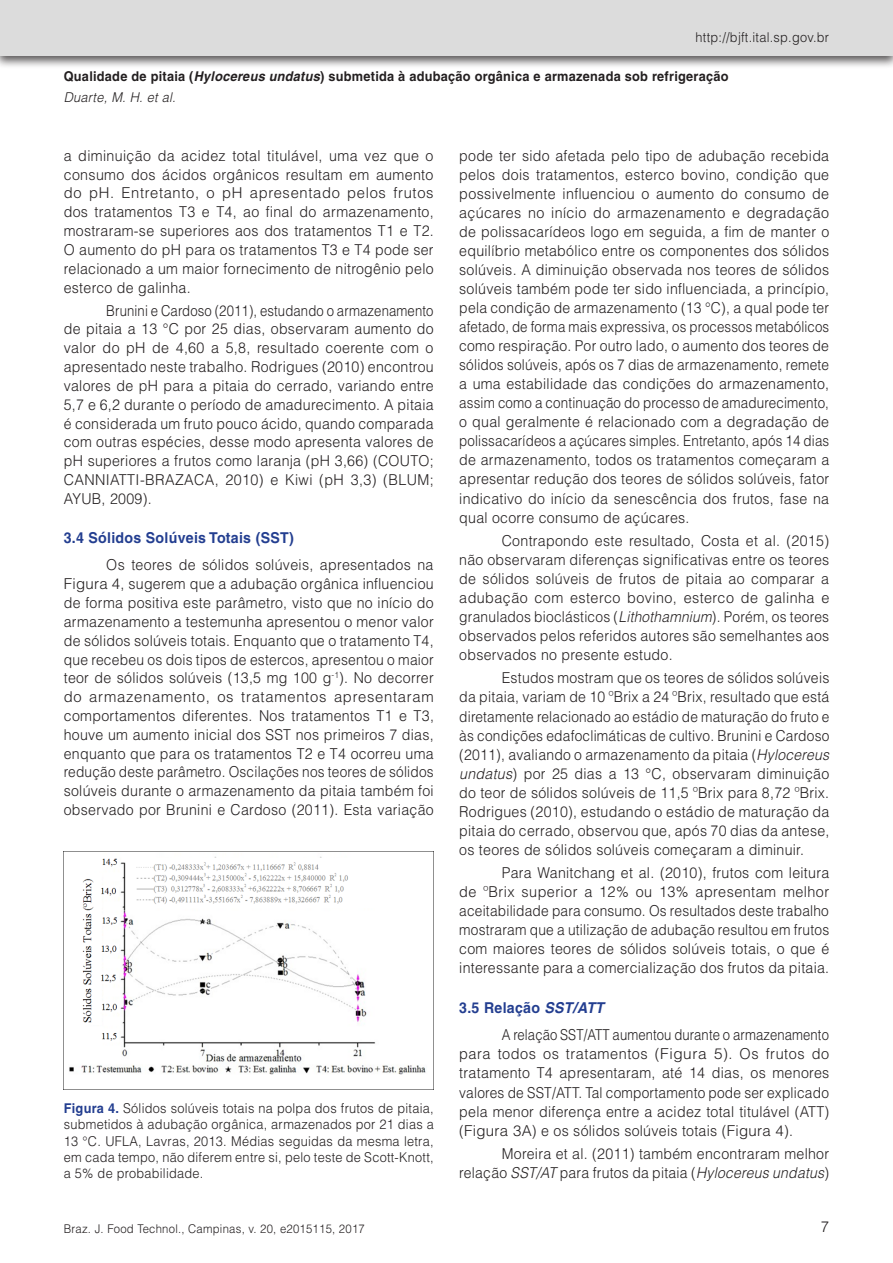
<style>
.page{position:relative;width:893px;height:1263px;background:#fff}
.page>*{position:absolute;margin:0;border:0;box-sizing:border-box;transform-origin:0 0}
.Paragraph{font:300 15px/19px "Helvetica";letter-spacing:.02em;color:#231f20;text-align:justify;scale:.94 1}
.Paragraph-2{font:300 15px/18.8px "Helvetica";letter-spacing:.02em;color:#231f20;text-align:justify;scale:.95 1}
.Paragraph-3{font:300 15px/18.8px "Helvetica";letter-spacing:.02em;color:#231f20;text-align:justify;scale:.88 1}
.Paragraph-4{font:300 15px/19px "Helvetica";letter-spacing:.02em;color:#231f20;text-align:justify;scale:.87 1}
.Heading2{font:700 15px "Helvetica";letter-spacing:.02em;color:#233e90;scale:.94 1}
.Paragraph-5{font:300 15px "Helvetica";letter-spacing:.02em;color:#231f20}
.FigureCaption{font:300 13.5px/16.2px "Helvetica";letter-spacing:.02em;color:#231f20;text-align:justify;scale:.94 1}
.t1{font:700 13.5px/20.4px "Helvetica";letter-spacing:.02em;color:#231f20;scale:.94 1}
.t2{font:300 12px "Helvetica";letter-spacing:.02em;color:#231f20;scale:.94 1}
.s1{font-style:italic}
.s2{font-weight:300;font-style:italic}
.s3{font-weight:700;color:#233e90}
</style>
<div class="page">
<div style="left:0;top:0;width:893px;height:69px;background:#231f20;opacity:.75"></div>
<div style="left:0;top:0;width:893px;height:56px;background:#dcdcdc"></div>
<img style="left:69px;top:852px;width:365px;height:237px">
<p class="FigureCaption" style="left:696px;top:29px;width:144px">http://bjft.ital.sp.gov.br</p>
<p class="t1" style="left:64px;top:66px;width:709px">Qualidade de pitaia (<span class="s1">Hylocereus undatus</span>) submetida à adubação orgânica e armazenada sob refrigeração<br><span class="s2">Duarte, M. H. et al.</span></p>
<p class="Paragraph-2" style="left:64px;top:146px;width:391px">a diminuição da acidez total titulável, uma vez que o consumo dos ácidos orgânicos resultam em aumento do pH. Entretanto, o pH apresentado pelos frutos dos tratamentos T3 e T4, ao final do armazenamento, mostraram-se superiores aos dos tratamentos T1 e T2.<br>O aumento do pH para os tratamentos T3 e T4 pode ser relacionado a um maior fornecimento de nitrogênio pelo esterco de galinha.</p>
<p class="Paragraph-3" style="left:64px;top:301px;width:422px;text-indent:43px">Brunini e Cardoso (2011), estudando o armazenamento de pitaia a 13 °C por 25 dias, observaram aumento do valor do pH de 4,60 a 5,8, resultado coerente com o apresentado neste trabalho. Rodrigues (2010) encontrou valores de pH para a pitaia do cerrado, variando entre 5,7 e 6,2 durante o período de amadurecimento. A pitaia é considerada um fruto pouco ácido, quando comparada com outras espécies, desse modo apresenta valores de pH superiores a frutos como laranja (pH 3,66) (COUTO; CANNIATTI-BRAZACA, 2010) e Kiwi (pH 3,3) (BLUM; AYUB, 2009).</p>
<p class="Heading2" style="left:64px;top:529px;width:246px">3.4 Sólidos Solúveis Totais (SST)</p>
<p class="Paragraph-2" style="left:64px;top:556px;width:391px;text-indent:43px">Os teores de sólidos solúveis, apresentados na Figura 4, sugerem que a adubação orgânica influenciou de forma positiva este parâmetro, visto que no início do armazenamento a testemunha apresentou o menor valor de sólidos solúveis totais. Enquanto que o tratamento T4, que recebeu os dois tipos de estercos, apresentou o maior teor de sólidos solúveis (13,5 mg 100 g<sup>-1</sup>). No decorrer do armazenamento, os tratamentos apresentaram comportamentos diferentes. Nos tratamentos T1 e T3, houve um aumento inicial dos SST nos primeiros 7 dias, enquanto que para os tratamentos T2 e T4 ocorreu uma redução deste parâmetro. Oscilações nos teores de sólidos solúveis durante o armazenamento da pitaia também foi observado por Brunini e Cardoso (2011). Esta variação</p>
<p class="FigureCaption" style="left:64px;top:1100px;width:395px"><span class="s3">Figura 4.</span> Sólidos solúveis totais na polpa dos frutos de pitaia, submetidos à adubação orgânica, armazenados por 21 dias a 13 °C. UFLA, Lavras, 2013. Médias seguidas da mesma letra, em cada tempo, não diferem entre si, pelo teste de Scott-Knott, a 5% de probabilidade.</p>
<p class="Paragraph" style="left:459px;top:146px;width:395px">pode ter sido afetada pelo tipo de adubação recebida pelos dois tratamentos, esterco bovino, condição que possivelmente influenciou o aumento do consumo de açúcares no início do armazenamento e degradação de polissacarídeos logo em seguida, a fim de manter o equilíbrio metabólico entre os componentes dos sólidos solúveis. A diminuição observada nos teores de sólidos solúveis também pode ter sido influenciada, a princípio, pela condição de armazenamento (13 °C), a qual pode ter afetado, de forma mais expressiva, os processos metabólicos como respiração. Por outro lado, o aumento dos teores de sólidos solúveis, após os 7 dias de armazenamento, remete a uma estabilidade das condições do armazenamento, assim como a continuação do processo de amadurecimento, o qual geralmente é relacionado com a degradação de polissacarídeos a açúcares simples. Entretanto, após 14 dias de armazenamento, todos os tratamentos começaram a apresentar redução dos teores de sólidos solúveis, fator indicativo do início da senescência dos frutos, fase na qual ocorre consumo de açúcares.</p>
<p class="Paragraph-2" style="left:459px;top:531px;width:391px;text-indent:43px">Contrapondo este resultado, Costa et al. (2015) não observaram diferenças significativas entre os teores de sólidos solúveis de frutos de pitaia ao comparar a adubação com esterco bovino, esterco de galinha e granulados bioclásticos (<span class="s1">Lithothamnium</span>). Porém, os teores observados pelos referidos autores são semelhantes aos observados no presente estudo.</p>
<p class="Paragraph" style="left:459px;top:668px;width:395px;text-indent:43px">Estudos mostram que os teores de sólidos solúveis da pitaia, variam de 10 ºBrix a 24 ºBrix, resultado que está diretamente relacionado ao estádio de maturação do fruto e às condições edafoclimáticas de cultivo. Brunini e Cardoso (2011), avaliando o armazenamento da pitaia (<span class="s1">Hylocereus undatus</span>) por 25 dias a 13 °C, observaram diminuição do teor de sólidos solúveis de 11,5 ºBrix para 8,72 ºBrix.<br>Rodrigues (2010), estudando o estádio de maturação da pitaia do cerrado, observou que, após 70 dias da antese, os teores de sólidos solúveis começaram a diminuir.</p>
<p class="Paragraph" style="left:459px;top:863px;width:395px;text-indent:43px">Para Wanitchang et al. (2010), frutos com leitura de ºBrix superior a 12% ou 13% apresentam melhor aceitabilidade para consumo. Os resultados deste trabalho mostraram que a utilização de adubação resultou em frutos com maiores teores de sólidos solúveis totais, o que é interessante para a comercialização dos frutos da pitaia.</p>
<p class="Heading2" style="left:459px;top:998px;width:155px">3.5 Relação <span class="s1">SST/ATT</span></p>
<p class="Paragraph-4" style="left:459px;top:1025px;width:427px;text-indent:43px">A relação SST/ATT aumentou durante o armazenamento para todos os tratamentos (Figura 5). Os frutos do tratamento T4 apresentaram, até 14 dias, os menores valores de SST/ATT. Tal comportamento pode ser explicado pela menor diferença entre a acidez total titulável (ATT) (Figura 3A) e os sólidos solúveis totais (Figura 4).</p>
<p class="Paragraph" style="left:459px;top:1144px;width:395px;text-align:right">Moreira et al. (2011) também encontraram melhor relação <span class="s1">SST/AT</span> para frutos da pitaia (<span class="s1">Hylocereus undatus</span>)</p>
<p class="t2" style="left:64px;top:1221px;width:322px">Braz. J. Food Technol., Campinas, v. 20, e2015115, 2017</p>
<p class="Paragraph-5" style="left:821px;top:1217px;width:10px">7</p>
</div>
